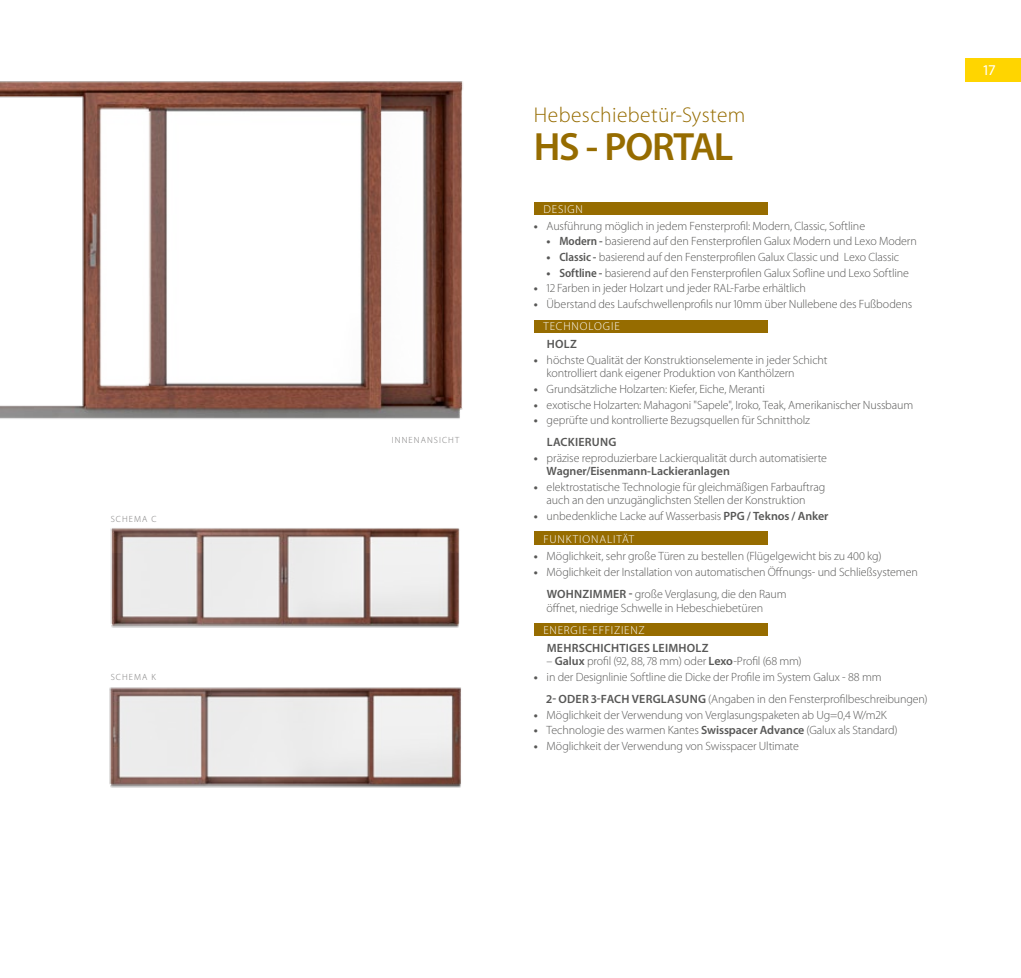
<style>
.page{position:relative;width:1021px;height:978px;background:#fff}
.page>*{position:absolute;margin:0;border:0;box-sizing:border-box;transform-origin:0 0}
.system_nazwa{font:600 39.6px "Myriad Pro";letter-spacing:-.035em;color:#966c00}
.system_opis{font:300 21.45px "Myriad Pro";letter-spacing:.015em;color:#966c00}
.t1{font:15px "Myriad Pro";color:#fff}
.TXT_pkt{font:300 12px/13.5px "Myriad Pro";letter-spacing:-.01em;color:#575756}
.TXT_pkt-2{font:600 12px "Myriad Pro";letter-spacing:.02em;color:#575756}
.Styl_akapitowy_2{font:600 12px "Myriad Pro";letter-spacing:.02em;color:#575756}
.TXT_belka{font:300 11.55px "Myriad Pro";letter-spacing:.075em;color:#fff}
.wymiary{font:300 9px "Myriad Pro";letter-spacing:.12em;color:#7c7b7b}
.s1{font-weight:700}
.s2{font-weight:600;font-stretch:semi-condensed}
.s3{font-weight:600}
</style>
<div class="page">
<img style="left:0;top:81px;width:463px;height:338px">
<img style="left:110px;top:528px;width:350px;height:100px">
<img style="left:109px;top:687px;width:352px;height:101px">
<div style="left:965px;top:58px;width:55px;height:24px;background:#ffd500"></div>
<div style="left:534px;top:202px;width:233px;height:13px;background:#966c00"></div>
<div style="left:534px;top:320px;width:233px;height:13px;background:#966c00"></div>
<div style="left:534px;top:532px;width:233px;height:13px;background:#966c00"></div>
<div style="left:534px;top:623px;width:233px;height:13px;background:#966c00"></div>
<p class="wymiary" style="left:111px;top:514px;width:47px">SCHEMA C</p>
<p class="wymiary" style="left:111px;top:672px;width:47px">SCHEMA K</p>
<p class="wymiary" style="left:392px;top:435px;width:69px">INNENANSICHT</p>
<p class="system_opis" style="left:534px;top:103px;width:213px">Hebeschiebetür-System</p>
<p class="system_nazwa" style="left:534px;top:125px;width:201px">HS - PORTAL</p>
<p class="TXT_belka" style="left:543px;top:203px;width:41px">DESIGN</p>
<p class="TXT_pkt" style="left:534px;top:219px;width:333px"><span class="s1">•</span> Ausführung möglich in jedem Fensterprofil: Modern, Classic, Softline</p>
<p class="TXT_pkt" style="left:546px;top:235px;width:372px"><span class="s1">•</span> <span class="s2">Modern -</span> basierend auf den Fensterprofilen Galux Modern und Lexo Modern</p>
<p class="TXT_pkt" style="left:546px;top:250px;width:354px"><span class="s1">•</span> <span class="s2">Classic -</span> basierend auf den Fensterprofilen Galux Classic und Lexo Classic</p>
<p class="TXT_pkt" style="left:546px;top:266px;width:364px"><span class="s1">•</span> <span class="s2">Softline -</span> basierend auf den Fensterprofilen Galux Sofline und Lexo Softline</p>
<p class="TXT_pkt" style="left:534px;top:282px;width:273px"><span class="s1">•</span> 12 Farben in jeder Holzart und jeder RAL-Farbe erhältlich</p>
<p class="TXT_pkt" style="left:534px;top:297px;width:380px"><span class="s1">•</span> Überstand des Laufschwellenprofils nur 10mm über Nullebene des Fußbodens</p>
<p class="TXT_belka" style="left:543px;top:320px;width:78px">TECHNOLOGIE</p>
<p class="Styl_akapitowy_2" style="left:546px;top:338px;width:32px">HOLZ</p>
<p class="TXT_pkt" style="left:546px;top:353px;width:282px;text-indent:-13px"><span class="s1">•</span> höchste Qualität der Konstruktionselemente in jeder Schicht kontrolliert dank eigener Produktion von Kanthölzern</p>
<p class="TXT_pkt" style="left:534px;top:382px;width:232px"><span class="s1">•</span> Grundsätzliche Holzarten: Kiefer, Eiche, Meranti</p>
<p class="TXT_pkt" style="left:534px;top:398px;width:381px"><span class="s1">•</span> exotische Holzarten: Mahagoni "Sapele", Iroko, Teak, Amerikanischer Nussbaum</p>
<p class="TXT_pkt" style="left:534px;top:414px;width:278px"><span class="s1">•</span> geprüfte und kontrollierte Bezugsquellen für Schnittholz</p>
<p class="Styl_akapitowy_2" style="left:546px;top:436px;width:71px">LACKIERUNG</p>
<p class="TXT_pkt" style="left:546px;top:451px;width:282px;text-indent:-13px"><span class="s1">•</span> präzise reproduzierbare Lackierqualität durch automatisierte<br><span class="s3">Wagner/Eisenmann-Lackieranlagen</span></p>
<p class="TXT_pkt" style="left:534px;top:480px;width:293px;text-align:center"><span class="s1">•</span> elektrostatische Technologie für gleichmäßigen Farbauftrag auch an den unzugänglichsten Stellen der Konstruktion</p>
<p class="TXT_pkt" style="left:534px;top:510px;width:296px"><span class="s1">•</span> unbedenkliche Lacke auf Wasserbasis <span class="s3">PPG / Teknos / Anker</span></p>
<p class="TXT_belka" style="left:543px;top:532px;width:92px">FUNKTIONALITÄT</p>
<p class="TXT_pkt" style="left:534px;top:550px;width:349px"><span class="s1">•</span> Möglichkeit, sehr große Türen zu bestellen (Flügelgewicht bis zu 400 kg)</p>
<p class="TXT_pkt" style="left:534px;top:565px;width:385px"><span class="s1">•</span> Möglichkeit der Installation von automatischen Öffnungs- und Schließsystemen</p>
<p class="TXT_pkt" style="left:546px;top:587px;width:241px"><span class="s3">WOHNZIMMER -</span> große Verglasung, die den Raum öffnet, niedrige Schwelle in Hebeschiebetüren</p>
<p class="TXT_belka" style="left:543px;top:624px;width:103px">ENERGIE-EFFIZIENZ</p>
<p class="TXT_pkt-2" style="left:546px;top:641px;width:163px">MEHRSCHICHTIGES LEIMHOLZ</p>
<p class="TXT_pkt" style="left:546px;top:655px;width:256px">– <span class="s3">Galux</span> profil (92, 88, 78 mm) oder <span class="s3">Lexo</span>-Profil (68 mm)</p>
<p class="TXT_pkt" style="left:534px;top:670px;width:349px"><span class="s1">•</span> in der Designlinie Softline die Dicke der Profile im System Galux - 88 mm</p>
<p class="TXT_pkt" style="left:546px;top:692px;width:382px"><span class="s3">2- ODER 3-FACH VERGLASUNG</span> (Angaben in den Fensterprofilbeschreibungen)</p>
<p class="TXT_pkt" style="left:534px;top:708px;width:354px"><span class="s1">•</span> Möglichkeit der Verwendung von Verglasungspaketen ab Ug=0,4 W/m2K</p>
<p class="TXT_pkt" style="left:534px;top:724px;width:365px"><span class="s1">•</span> Technologie des warmen Kantes <span class="s3">Swisspacer Advance</span> (Galux als Standard)</p>
<p class="TXT_pkt" style="left:534px;top:739px;width:266px"><span class="s1">•</span> Möglichkeit der Verwendung von Swisspacer Ultimate</p>
<p class="t1" style="left:982px;top:60px;width:15px">17</p>
</div>
